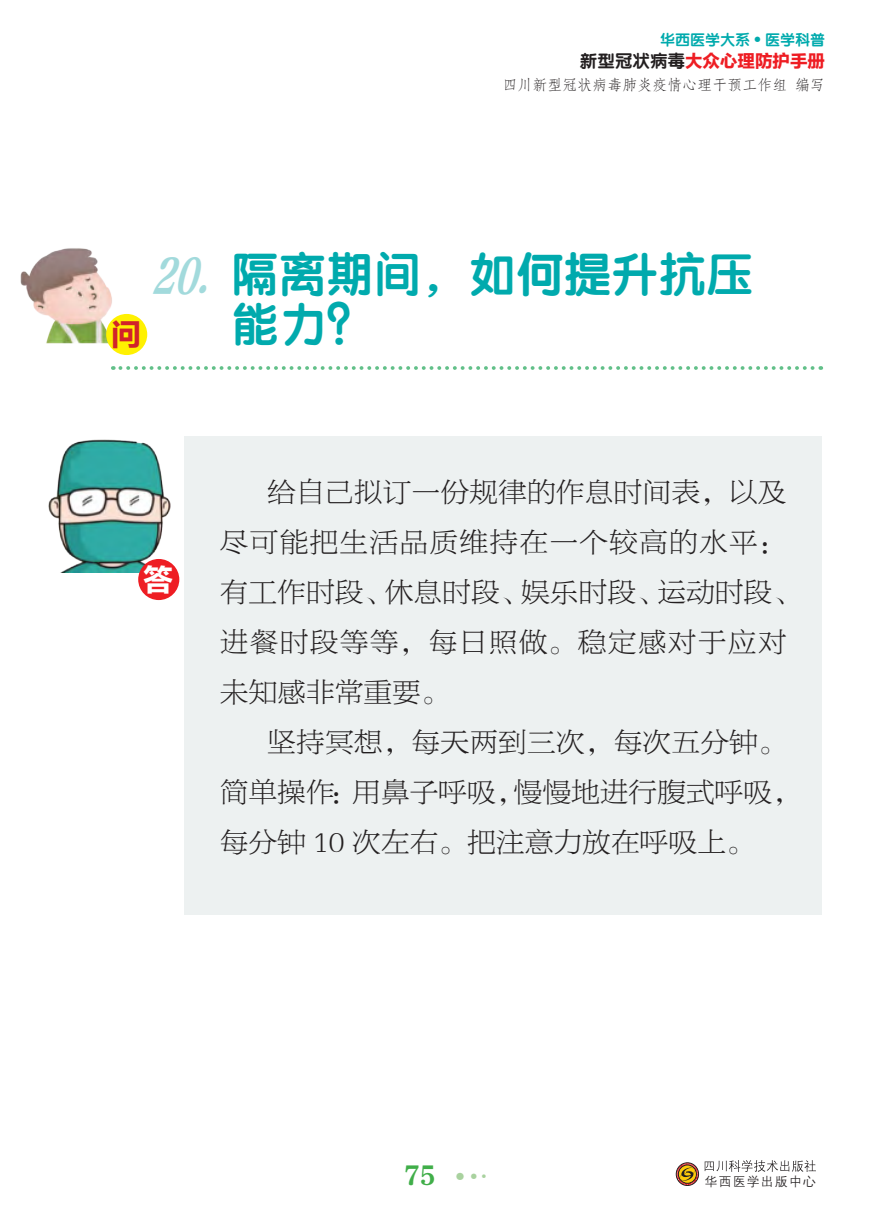
<style>
.page{position:relative;width:886px;height:1226px;background:#fff}
.page>*{position:absolute;margin:0;border:0;box-sizing:border-box;transform-origin:0 0}
.t1{font:47.5px/50px "FZY4 K GBK1 0";color:#00aaad}
.t2{font:30px "FZLTDHK GBK1 0";color:#d1232a}
.t3{font:30px "FZLTDHK GBK1 0";color:#fff}
.t4{font:28.75px/50px "FZBYSK GBK1 0";letter-spacing:.005em;color:#231f20}
.t5{font:25px "FZCYSK GBK1 0";color:#40ae49}
.t6{font:17.5px "FZLTDHK GBK1 0";color:#ee1d23}
.t7{font:15px "FZFSK GBK1 0";color:#231f20}
.t8{font:15px "FZY4 K GBK1 0";color:#00aaad}
.t9{font:12.75px "FZZDXJW GB1 0";letter-spacing:.1em;color:#231f20}
.t10{font:10px "FZCYSK GBK1 0";color:#a9d29f}
.s1{font-family:"FZY4 K GBK1 0";color:#231f20}
.s2{font-family:"FZCYSCK GBK1 0";font-style:italic;color:#a2dadc}
.s3{font-size:7.5px}
</style>
<div class="page">
<div style="left:676px;top:1163px;width:23px;height:23px;border:1px solid #231f20;border-radius:50%"></div>
<svg style="left:677px;top:1163px;width:21px;height:22px"></svg>
<svg style="left:704px;top:1160px;width:112px;height:12px"></svg>
<img style="left:20px;top:248px;width:107px;height:97px">
<div style="left:106px;top:314px;width:41px;height:41px;background:#fff101;border-radius:50%"></div>
<div style="left:184px;top:436px;width:638px;height:478px;background:#edf1f1"></div>
<img style="left:48px;top:439px;width:122px;height:134px">
<div style="left:138px;top:559px;width:41px;height:41px;background:#ee1d23;border-radius:50%"></div>
<svg style="left:120px;top:366px;width:701px;height:4px"></svg>
<p class="t8" style="left:660px;top:30px;width:166px">华西医学大系 <sup>●</sup> 医学科普</p>
<p class="t7" style="left:502px;top:77px;width:324px">四川新型冠状病毒肺炎疫情心理干预工作组 编写</p>
<p class="t6" style="left:580px;top:51px;width:246px"><span class="s1">新型冠状病毒</span>大众心理防护手册</p>
<p class="t2" style="left:111px;top:318px;width:31px">问</p>
<h1 class="t1" style="left:232px;top:250px;width:524px;text-indent:-80px"><span class="s2">20.</span>隔离期间，如何提升抗压能力？</h1>
<p class="t3" style="left:143px;top:563px;width:31px">答</p>
<p class="t4" style="left:220px;top:468px;width:583px;text-indent:47px">给自己拟订一份规律的作息时间表，以及尽可能把生活品质维持在一个较高的水平：有工作时段、休息时段、娱乐时段、运动时段、进餐时段等等，每日照做。稳定感对于应对未知感非常重要。</p>
<p class="t4" style="left:220px;top:718px;width:583px;text-indent:47px">坚持冥想，每天两到三次，每次五分钟。简单操作：用鼻子呼吸，慢慢地进行腹式呼吸，每分钟 10 次左右。把注意力放在呼吸上。</p>
<p class="t5" style="left:404px;top:1161px;width:33px">75</p>
<p class="t10" style="left:455px;top:1170px;width:33px">● <span class="s3">●</span> <sup>●</sup></p>
<p class="t9" style="left:704px;top:1175px;width:113px">华西医学出版中心</p>
</div>
